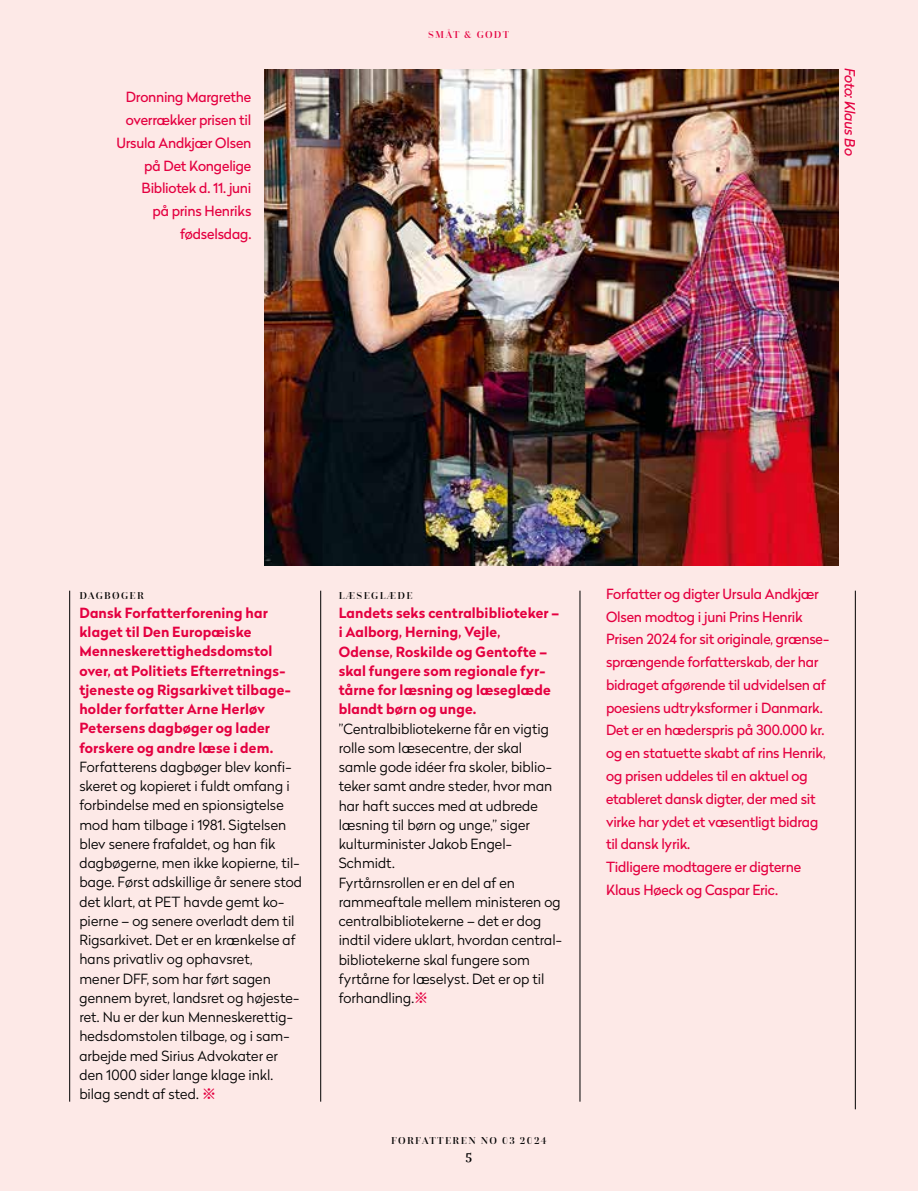
<style>
.page{position:relative;width:918px;height:1191px;background:#fde9e7}
.page>*{position:absolute;margin:0;border:0;box-sizing:border-box;transform-origin:0 0}
.t1{font:300 14px/19.2px "Radikal";letter-spacing:.005em;color:#000}
.t2{font:14px/22.8px "Radical";letter-spacing:-.015em;color:#e40040}
.t3{font:700 14px/19.2px "Radikal";letter-spacing:.01em;color:#e40040}
.t4{font:italic 14px "Radikal";letter-spacing:-.025em;color:#e40040}
.t5{font:500 14px "Questa";color:#000}
.t6{font:500 10.5px "Questa Grande";letter-spacing:.13em;color:#000}
.t7{font:500 10.5px "Questa Grande";letter-spacing:.125em;color:#e40040}
</style>
<div class="page">
<hr style="left:320px;top:590px;width:1px;height:511px;background:#000">
<hr style="left:69px;top:590px;width:1px;height:511px;background:#000">
<hr style="left:855px;top:590px;width:1px;height:519px;background:#000">
<img style="left:265px;top:69px;width:573px;height:497px">
<hr style="left:580px;top:590px;width:1px;height:511px;background:#000">
<p class="t2" style="left:116px;top:86px;width:137px;text-align:right">Dronning Margrethe overrækker prisen til<br>Ursula Andkjær Olsen på Det Kongelige<br>Bibliotek d. 11. juni<br>på prins Henriks fødselsdag.</p>
<p class="t7" style="left:428px;top:28px;width:83px">SMÅT &amp; GODT</p>
<p class="t4" style="left:860px;top:68px;width:89px;rotate:90deg">Foto: Klaus Bo</p>
<p class="t6" style="left:79px;top:588px;width:66px">DAGBØGER</p>
<p class="t3" style="left:79px;top:603px;width:213px">Dansk Forfatterforening har klaget til Den Europæiske<br>Menneskerettighedsdomstol over, at Politiets Efterretnings&shy;tjeneste og Rigsarkivet tilbage&shy;holder forfatter Arne Herløv<br>Petersens dagbøger og lader forskere og andre læse i dem.</p>
<p class="t1" style="left:79px;top:756px;width:224px">Forfatterens dagbøger blev konfi&shy;skeret og kopieret i fuldt omfang i forbindelse med en spionsigtelse mod ham tilbage i 1981. Sigtelsen blev senere frafaldet, og han fik dagbøgerne, men ikke kopierne, til&shy;bage. Først adskillige år senere stod det klart, at PET havde gemt ko&shy;pierne – og senere overladt dem til<br>Rigsarkivet. Det er en krænkelse af hans privatliv og ophavsret,<br>mener DFF, som har ført sagen gennem byret, landsret og højeste&shy;ret. Nu er der kun Menneskerettig&shy;hedsdomstolen tilbage, og i sam&shy;arbejde med Sirius Advokater er den 1000 sider lange klage inkl. bilag sendt af sted.</p>
<p class="t6" style="left:339px;top:589px;width:75px">LÆSEGLÆDE</p>
<p class="t3" style="left:339px;top:603px;width:222px">Landets seks centralbiblioteker – i Aalborg, Herning, Vejle,<br>Odense, Roskilde og Gentofte – skal fungere som regionale fyr&shy;tårne for læsning og læseglæde blandt børn og unge.</p>
<p class="t1" style="left:339px;top:718px;width:225px">”Centralbibliotekerne får en vigtig rolle som læsecentre, der skal samle gode idéer fra skoler, biblio&shy;teker samt andre steder, hvor man har haft succes med at udbrede læsning til børn og unge,” siger kulturminister Jakob Engel-<br>Schmidt.<br>Fyrtårnsrollen er en del af en rammeaftale mellem ministeren og centralbibliotekerne – det er dog indtil videre uklart, hvordan central&shy;bibliotekerne skal fungere som fyrtårne for læselyst. Det er op til forhandling.</p>
<p class="t6" style="left:391px;top:1134px;width:157px">FORFATTEREN NO 03 2024</p>
<p class="t5" style="left:465px;top:1146px;width:8px">5</p>
<p class="t2" style="left:606px;top:582px;width:225px">Forfatter og digter Ursula Andkjær Olsen modtog i juni Prins Henrik Prisen 2024 for sit originale, grænse&shy;sprængende forfatterskab, der har bidraget afgørende til udvidelsen af poesiens udtryksformer i Danmark.<br>Det er en hæderspris på 300.000 kr. og en statuette skabt af rins Henrik, og prisen uddeles til en aktuel og etableret dansk digter, der med sit virke har ydet et væsentligt bidrag til dansk lyrik.<br>Tidligere modtagere er digterne Klaus Høeck og Caspar Eric.</p>
</div>
